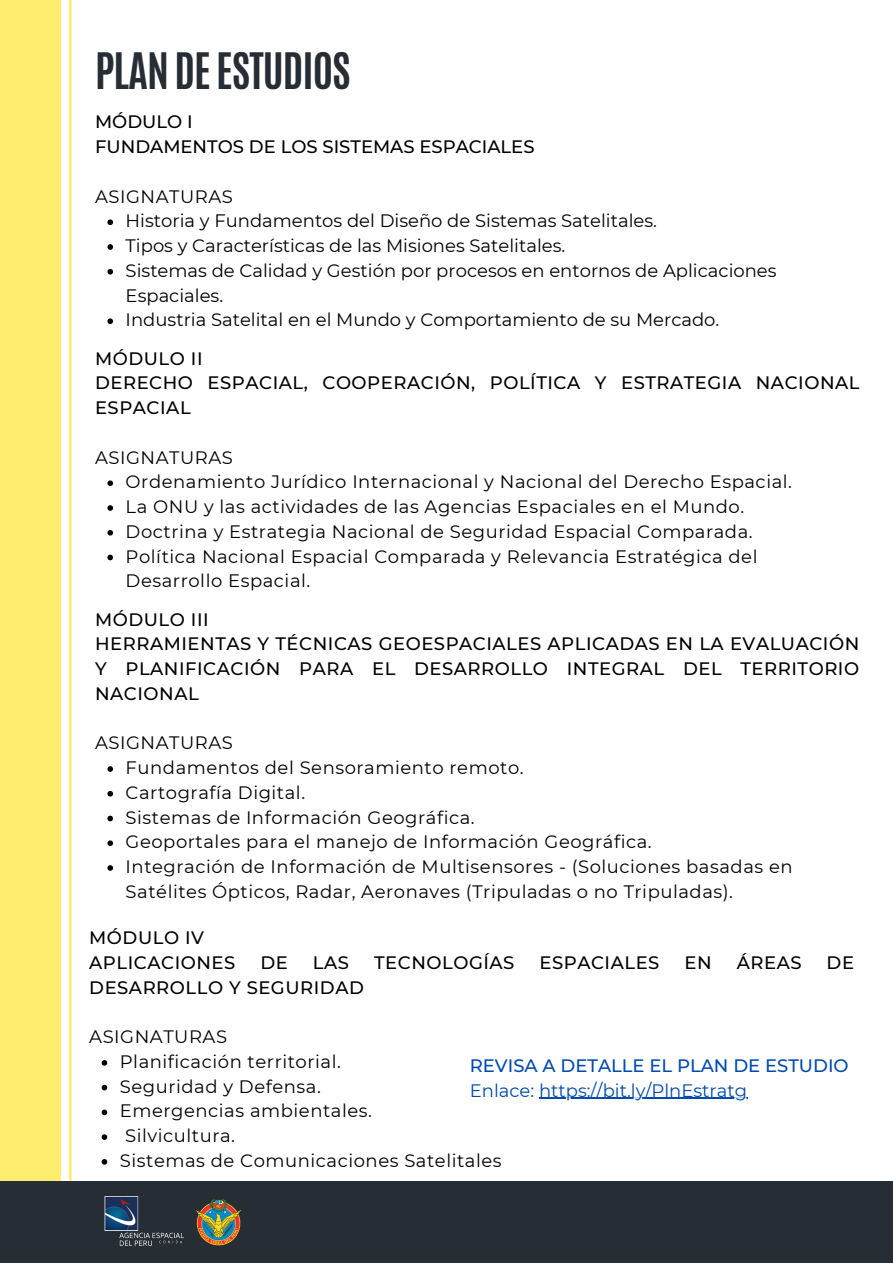
<style>
.page{position:relative;width:893px;height:1264px;background:#fff}
.page>*{position:absolute;margin:0;border:0;box-sizing:border-box;transform-origin:0 0}
.t1{font:700 42px "Antonio";letter-spacing:-.025em;color:#272d34}
.t2{font:18px/24.8px "Montserrat";letter-spacing:.03em;color:#000}
.t3{font:500 18px/24.8px "Montserrat";letter-spacing:.03em;color:#000}
.t4{font:18px/24.8px "Montserrat";color:#000}
.t5{font:18px/24.8px "Montserrat";color:#004aad}
.t6{font:500 18px "Montserrat";color:#000}
.s1{font-weight:500}
</style>
<div class="page">
<svg style="left:107px;top:219px;width:6px;height:6px"></svg>
<svg style="left:107px;top:244px;width:6px;height:6px"></svg>
<svg style="left:107px;top:269px;width:6px;height:5px"></svg>
<svg style="left:107px;top:318px;width:6px;height:6px"></svg>
<hr style="left:69px;top:0;width:2px;height:1262px;background:#ffea56">
<div style="left:0;top:0;width:61px;height:1262px;background:#ffed6f"></div>
<svg style="left:107px;top:480px;width:6px;height:6px"></svg>
<svg style="left:107px;top:505px;width:6px;height:6px"></svg>
<svg style="left:107px;top:530px;width:6px;height:5px"></svg>
<svg style="left:107px;top:554px;width:6px;height:6px"></svg>
<svg style="left:107px;top:766px;width:6px;height:5px"></svg>
<svg style="left:107px;top:791px;width:6px;height:5px"></svg>
<svg style="left:107px;top:815px;width:6px;height:6px"></svg>
<svg style="left:107px;top:840px;width:6px;height:6px"></svg>
<svg style="left:107px;top:865px;width:6px;height:5px"></svg>
<svg style="left:102px;top:1060px;width:5px;height:5px"></svg>
<svg style="left:102px;top:1084px;width:5px;height:6px"></svg>
<svg style="left:102px;top:1109px;width:5px;height:6px"></svg>
<svg style="left:102px;top:1134px;width:5px;height:5px"></svg>
<svg style="left:102px;top:1159px;width:5px;height:5px"></svg>
<hr style="left:539px;top:1097px;width:208px;height:1px;background:#004aad">
<div style="left:0;top:1180px;width:892px;height:82px;background:#272d34"></div>
<img style="left:196px;top:1196px;width:45px;height:49px">
<img style="left:104px;top:1196px;width:80px;height:49px">
<p class="t1" style="left:95px;top:41px;width:257px">PLAN DEESTUDIOS</p>
<p class="t3" style="left:95px;top:109px;width:99px">MÓDULO I</p>
<p class="t6" style="left:95px;top:136px;width:441px">FUNDAMENTOS DE LOS SISTEMAS ESPACIALES</p>
<p class="t2" style="left:95px;top:184px;width:139px">ASIGNATURAS</p>
<p class="t4" style="left:126px;top:208px;width:533px">Historia y Fundamentos del Diseño de Sistemas Satelitales.</p>
<p class="t4" style="left:126px;top:233px;width:441px">Tipos y Características de las Misiones Satelitales.</p>
<p class="t4" style="left:126px;top:258px;width:652px">Sistemas de Calidad y Gestión por procesos en entornos de Aplicaciones<br>Espaciales.</p>
<p class="t4" style="left:126px;top:307px;width:595px">Industria Satelital en el Mundo y Comportamiento de su Mercado.</p>
<p class="t3" style="left:95px;top:346px;width:109px">MÓDULO II</p>
<p class="t3" style="left:95px;top:370px;width:766px">DERECHO ESPACIAL, COOPERACIÓN, POLÍTICA Y ESTRATEGIA NACIONAL<br>ESPACIAL</p>
<p class="t2" style="left:95px;top:445px;width:139px">ASIGNATURAS</p>
<p class="t2" style="left:126px;top:469px;width:668px">Ordenamiento Jurídico Internacional y Nacional del Derecho Espacial.</p>
<p class="t2" style="left:126px;top:494px;width:620px">La ONU y las actividades de las Agencias Espaciales en el Mundo.</p>
<p class="t2" style="left:126px;top:519px;width:628px">Doctrina y Estrategia Nacional de Seguridad Espacial Comparada.</p>
<p class="t2" style="left:126px;top:543px;width:633px">Política Nacional Espacial Comparada y Relevancia Estratégica del<br>Desarrollo Espacial.</p>
<p class="t3" style="left:95px;top:606px;width:115px">MÓDULO III</p>
<p class="t3" style="left:95px;top:631px;width:765px;text-align:justify">HERRAMIENTAS Y TÉCNICAS GEOESPACIALES APLICADAS EN LA EVALUACIÓN Y PLANIFICACIÓN PARA EL DESARROLLO INTEGRAL DEL TERRITORIO NACIONAL</p>
<p class="t2" style="left:95px;top:730px;width:139px">ASIGNATURAS</p>
<p class="t2" style="left:126px;top:755px;width:399px">Fundamentos del Sensoramiento remoto.</p>
<p class="t2" style="left:126px;top:780px;width:181px">Cartografía Digital.</p>
<p class="t2" style="left:126px;top:804px;width:350px">Sistemas de Información Geográfica.</p>
<p class="t2" style="left:126px;top:829px;width:527px">Geoportales para el manejo de Información Geográfica.</p>
<p class="t2" style="left:126px;top:854px;width:668px">Integración de Información de Multisensores - (Soluciones basadas en<br>Satélites Ópticos, Radar, Aeronaves (Tripuladas o no Tripuladas).</p>
<p class="t3" style="left:89px;top:925px;width:116px">MÓDULO IV</p>
<p class="t3" style="left:89px;top:950px;width:148px">APLICACIONES</p>
<p class="t3" style="left:260px;top:950px;width:29px">DE</p>
<p class="t3" style="left:313px;top:950px;width:38px">LAS</p>
<p class="t3" style="left:374px;top:950px;width:142px">TECNOLOGÍAS</p>
<p class="t3" style="left:539px;top:950px;width:121px">ESPACIALES</p>
<p class="t3" style="left:684px;top:950px;width:29px">EN</p>
<p class="t3" style="left:736px;top:950px;width:66px">ÁREAS</p>
<p class="t3" style="left:826px;top:950px;width:29px">DE</p>
<p class="t3" style="left:89px;top:974px;width:276px">DESARROLLO Y SEGURIDAD</p>
<p class="t2" style="left:89px;top:1024px;width:139px">ASIGNATURAS</p>
<p class="t5" style="left:470px;top:1053px;width:380px"><span class="s1">REVISA A DETALLE EL PLAN DE ESTUDIO<br></span>Enlace: https://bit.ly/PlnEstratg</p>
<p class="t2" style="left:120px;top:1049px;width:222px">Planificación territorial.</p>
<p class="t2" style="left:120px;top:1073px;width:202px">Seguridad y Defensa.</p>
<p class="t2" style="left:120px;top:1098px;width:254px">Emergencias ambientales.</p>
<p class="t2" style="left:125px;top:1123px;width:111px">Silvicultura.</p>
<p class="t2" style="left:120px;top:1148px;width:383px">Sistemas de Comunicaciones Satelitales</p>
</div>
